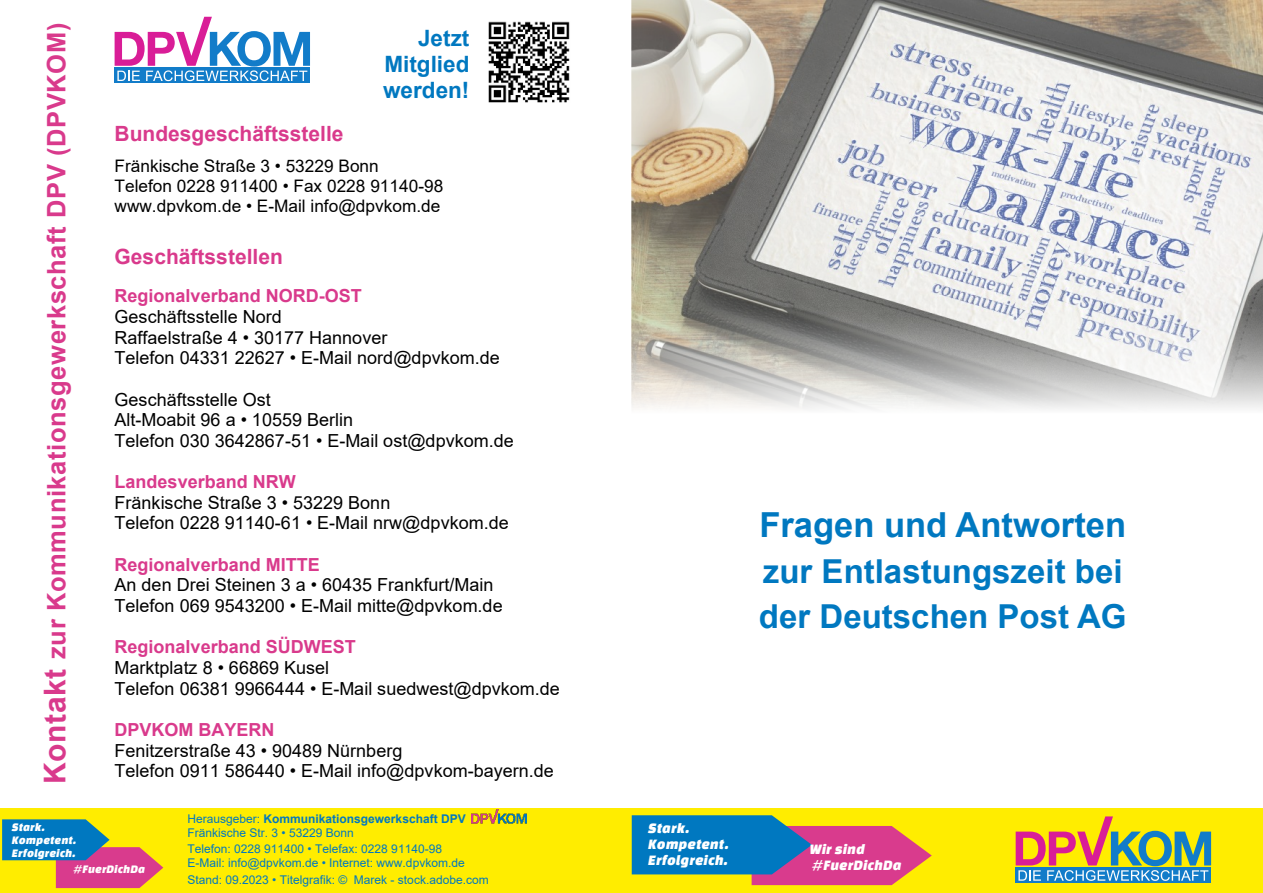
<style>
.page{position:relative;width:1263px;height:893px;background:#fff}
.page>*{position:absolute;margin:0;border:0;box-sizing:border-box;transform-origin:0 0}
.t1{font:700 34.5px "Arial";color:#0078c0}
.t2{font:700 33px/45.3px "Arial";color:#0078c0}
.t3{font:700 25.5px "Arial";letter-spacing:.025em;color:#d93a8c}
.t4{font:700 22.5px/25.8px "Arial";color:#0078c0;text-align:justify}
.t5{font:700 21px "Arial";color:#d93a8c}
.t6{font:18px/20.7px "Arial";color:#000}
.t7{font:700 18px "Arial";color:#d93a8c}
.t8{font:17.25px/19.8px "Arial";color:#000}
.t9{font:italic 15px/15.9px "Changa One";color:#fff}
.t10{font:12px/13.8px "Arial";color:#0078c0}
.t11{font:italic 12px/12.8px "Changa One";color:#fff}
.s1{font-size:30px}
.s2{font-weight:700}
</style>
<div class="page">
<img style="left:631px;top:0;width:632px;height:409px">
<div style="left:0;top:808px;width:631px;height:85px;background:#ffed00"></div>
<div style="left:631px;top:808px;width:632px;height:85px;background:#ffed00"></div>
<svg style="left:632px;top:815px;width:300px;height:70px"></svg>
<svg style="left:2px;top:819px;width:161px;height:69px"></svg>
<div style="left:1016px;top:867px;width:195px;height:16px;background:#127cc9"></div>
<svg style="left:1016px;top:816px;width:195px;height:65px"></svg>
<img style="left:472px;top:810px;width:55px;height:14px">
<img style="left:489px;top:22px;width:81px;height:81px">
<div style="left:115px;top:67px;width:195px;height:16px;background:#127cc9"></div>
<svg style="left:115px;top:17px;width:195px;height:64px"></svg>
<h3 class="t3" style="left:47px;top:784px;width:762px;rotate:-90deg"><span class="s1">Kontakt</span> zur Kommunikationsgewerkschaft DPV (DPVKOM)</h3>
<p class="t4" style="left:383px;top:27px;width:88px;text-indent:35px">Jetzt Mitglied werden!</p>
<p class="t5" style="left:115px;top:126px;width:230px">Bundesgeschäftsstelle</p>
<p class="t8" style="left:115px;top:158px;width:330px">Fränkische Straße 3 • 53229 Bonn<br>Telefon 0228 911400 • Fax 0228 91140-98 www.dpvkom.de • E-Mail info@dpvkom.de</p>
<p class="t5" style="left:115px;top:249px;width:170px">Geschäftsstellen</p>
<p class="t7" style="left:115px;top:289px;width:249px">Regionalverband NORD-OST</p>
<p class="t6" style="left:115px;top:308px;width:387px">Geschäftsstelle Nord<br>Raffaelstraße 4 • 30177 Hannover<br>Telefon 04331 22627 • E-Mail nord@dpvkom.de</p>
<p class="t6" style="left:115px;top:391px;width:401px">Geschäftsstelle Ost<br>Alt-Moabit 96 a • 10559 Berlin<br>Telefon 030 3642867-51 • E-Mail ost@dpvkom.de</p>
<p class="t7" style="left:115px;top:475px;width:183px">Landesverband NRW</p>
<p class="t6" style="left:115px;top:494px;width:396px">Fränkische Straße 3 • 53229 Bonn<br>Telefon 0228 91140-61 • E-Mail nrw@dpvkom.de</p>
<p class="t7" style="left:115px;top:558px;width:207px">Regionalverband MITTE</p>
<p class="t6" style="left:115px;top:576px;width:390px">An den Drei Steinen 3 a • 60435 Frankfurt/Main<br>Telefon 069 9543200 • E-Mail mitte@dpvkom.de</p>
<p class="t7" style="left:115px;top:640px;width:243px">Regionalverband SÜDWEST</p>
<p class="t6" style="left:115px;top:659px;width:447px">Marktplatz 8 • 66869 Kusel<br>Telefon 06381 9966444 • E-Mail suedwest@dpvkom.de</p>
<p class="t7" style="left:115px;top:723px;width:162px">DPVKOM BAYERN</p>
<p class="t6" style="left:115px;top:741px;width:441px">Fenitzerstraße 43 • 90489 Nürnberg<br>Telefon 0911 586440 • E-Mail info@dpvkom-bayern.de</p>
<p class="t11" style="left:12px;top:821px;width:66px">Stark.<br>Kompetent.<br>Erfolgreich.</p>
<p class="t11" style="left:74px;top:862px;width:73px">#FuerDichDa</p>
<p class="t10" style="left:187px;top:813px;width:280px">Herausgeber: <span class="s2">Kommunikationsgewerkschaft DPV<br></span>Fränkische Str. 3 • 53229 Bonn</p>
<p class="t10" style="left:187px;top:843px;width:279px">Telefon: 0228 911400 • Telefax: 0228 91140-98<br>E-Mail: info@dpvkom.de • Internet: www.dpvkom.de</p>
<p class="t10" style="left:187px;top:874px;width:303px">Stand: 09.2023 • Titelgrafik: © Marek - stock.adobe.com</p>
<h1 class="t1" style="left:759px;top:512px;width:368px">Fragen und Antworten</h1>
<h2 class="t2" style="left:759px;top:552px;width:369px">zur Entlastungszeit bei der Deutschen Post AG</h2>
<p class="t9" style="left:648px;top:820px;width:82px">Stark.<br>Kompetent.<br>Erfolgreich.</p>
<p class="t9" style="left:810px;top:841px;width:93px">Wir sind #FuerDichDa</p>
</div>
